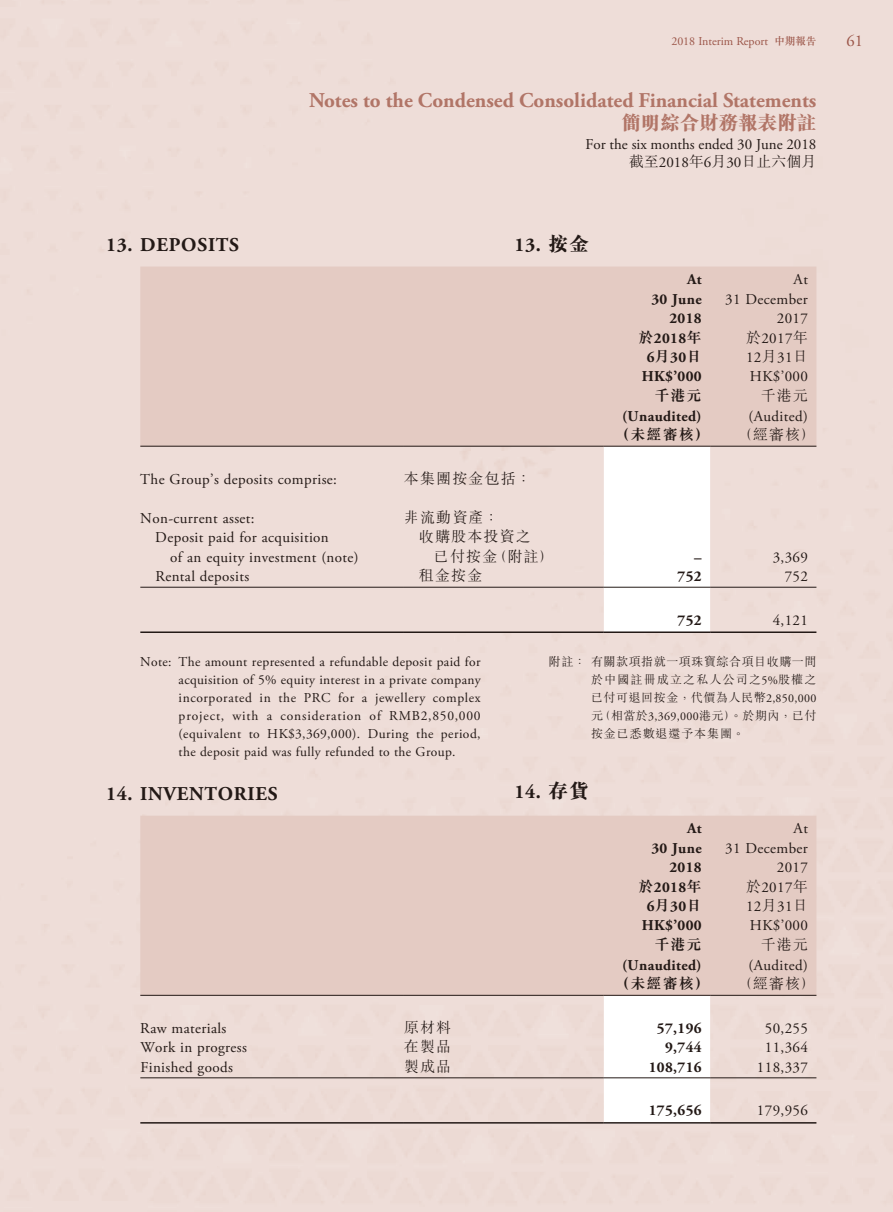
<style>
.page{position:relative;width:893px;height:1212px;background:#eeddd8}
.page>*{position:absolute;margin:0;border:0;box-sizing:border-box;transform-origin:0 0}
.t1{font:700 21px "Adobe Garamond Pro";color:#b17567}
.t2{font:700 19.5px "Adobe Garamond Pro";letter-spacing:.04em;color:#231916}
.t3{font:800 19.5px "M Sung HK";color:#b17567}
.t4{font:16.5px "Adobe Garamond Pro";color:#9b5548}
.t5{font:15px/19.5px "Adobe Garamond Pro";letter-spacing:.025em;color:#231916}
.t6{font:700 15px "Adobe Garamond Pro";letter-spacing:.025em;color:#231916}
.t7{font:300 15px/19.5px "M Sung HK";letter-spacing:.075em;color:#231916}
.t8{font:15px "Adobe Garamond Pro";color:#231916}
.t9{font:700 15px "M Sung HK";letter-spacing:.075em;color:#231916}
.t10{font:13.5px/18px "Adobe Garamond Pro";letter-spacing:.025em;color:#231916;text-align:justify}
.t11{font:300 12px/18px "M Sung HK";letter-spacing:.075em;color:#231916;text-align:justify}
.t12{font:12px "Adobe Garamond Pro";letter-spacing:-.005em;color:#9b5548}
.s1{font-family:"M Sung HK";font-weight:500;font-size:10.5px}
.s2{font-family:"Adobe Garamond Pro";font-weight:400}
.s3{font-family:"M Sung HK";font-weight:800}
.s4{font-family:"M Sung HK"}
.s5{font-family:"M Sung HK";font-weight:300}
</style>
<div class="page">
<div style="left:140px;top:267px;width:676px;height:179px;background:#e4cbc3"></div>
<svg style="left:604px;top:447px;width:106px;height:184px"></svg>
<hr style="left:140px;top:446px;width:264px;height:1px;background:#231916">
<hr style="left:404px;top:446px;width:200px;height:1px;background:#231916">
<hr style="left:604px;top:446px;width:106px;height:1px;background:#231916">
<hr style="left:710px;top:446px;width:106px;height:1px;background:#231916">
<hr style="left:140px;top:587px;width:264px;height:1px;background:#231916">
<hr style="left:404px;top:587px;width:200px;height:1px;background:#231916">
<hr style="left:604px;top:587px;width:106px;height:1px;background:#231916">
<hr style="left:710px;top:587px;width:106px;height:1px;background:#231916">
<hr style="left:140px;top:631px;width:264px;height:2px;background:#231916">
<hr style="left:404px;top:631px;width:200px;height:2px;background:#231916">
<hr style="left:604px;top:631px;width:106px;height:2px;background:#231916">
<hr style="left:710px;top:631px;width:106px;height:2px;background:#231916">
<div style="left:140px;top:816px;width:676px;height:179px;background:#e4cbc3"></div>
<svg style="left:604px;top:996px;width:106px;height:126px"></svg>
<hr style="left:140px;top:995px;width:264px;height:1px;background:#231916">
<hr style="left:404px;top:995px;width:200px;height:1px;background:#231916">
<hr style="left:604px;top:995px;width:106px;height:1px;background:#231916">
<hr style="left:710px;top:995px;width:106px;height:1px;background:#231916">
<hr style="left:140px;top:1077px;width:264px;height:1px;background:#231916">
<hr style="left:404px;top:1077px;width:200px;height:1px;background:#231916">
<hr style="left:604px;top:1077px;width:106px;height:1px;background:#231916">
<hr style="left:710px;top:1077px;width:106px;height:1px;background:#231916">
<hr style="left:140px;top:1122px;width:264px;height:1px;background:#231916">
<hr style="left:404px;top:1122px;width:200px;height:1px;background:#231916">
<hr style="left:604px;top:1122px;width:106px;height:1px;background:#231916">
<hr style="left:710px;top:1122px;width:106px;height:1px;background:#231916">
<p class="t12" style="left:671px;top:34px;width:147px">2018 Interim Report <span class="s1">中期報告</span></p>
<p class="t4" style="left:846px;top:30px;width:18px">61</p>
<h1 class="t1" style="left:309px;top:88px;width:509px">Notes to the Condensed Consolidated Financial Statements</h1>
<h2 class="t3" style="left:621px;top:109px;width:196px">簡明綜合財務報表附註</h2>
<h2 class="t2" style="left:106px;top:234px;width:134px">13. DEPOSITS</h2>
<p class="t8" style="left:586px;top:136px;width:232px">For the six months ended 30 June 2018</p>
<p class="t7" style="left:629px;top:152px;width:189px">截至<span class="s2">2018</span>年<span class="s2">6</span>月<span class="s2">30</span>日止六個月</p>
<h2 class="t2" style="left:514px;top:234px;width:76px">13. <span class="s3">按金</span></h2>
<p class="t6" style="left:687px;top:271px;width:16px">At</p>
<p class="t5" style="left:794px;top:270px;width:16px">At</p>
<p class="t6" style="left:651px;top:290px;width:52px">30 June</p>
<p class="t5" style="left:725px;top:290px;width:84px">31 December</p>
<p class="t6" style="left:669px;top:310px;width:34px">2018</p>
<p class="t5" style="left:777px;top:309px;width:33px">2017</p>
<p class="t6" style="left:639px;top:329px;width:64px"><span class="s4">於</span>2018<span class="s4">年</span></p>
<p class="t5" style="left:746px;top:329px;width:63px"><span class="s5">於</span>2017<span class="s5">年</span></p>
<p class="t6" style="left:647px;top:349px;width:56px">6<span class="s4">月</span>30<span class="s4">日</span></p>
<p class="t5" style="left:746px;top:348px;width:63px">12<span class="s5">月</span>31<span class="s5">日</span></p>
<p class="t6" style="left:642px;top:367px;width:61px">HK$’000</p>
<p class="t5" style="left:750px;top:367px;width:59px">HK$’000</p>
<p class="t9" style="left:654px;top:385px;width:49px">千港元</p>
<p class="t7" style="left:761px;top:385px;width:49px">千港元</p>
<p class="t6" style="left:622px;top:407px;width:81px">(Unaudited)</p>
<p class="t5" style="left:749px;top:407px;width:61px">(Audited)</p>
<p class="t9" style="left:615px;top:424px;width:96px">（未經審核）</p>
<p class="t7" style="left:737px;top:424px;width:80px">（經審核）</p>
<p class="t5" style="left:140px;top:470px;width:198px">The Group’s deposits comprise:</p>
<p class="t7" style="left:404px;top:468px;width:129px">本集團按金包括：</p>
<p class="t5" style="left:140px;top:509px;width:116px">Non-current asset:</p>
<p class="t7" style="left:404px;top:507px;width:96px">非流動資產：</p>
<p class="t5" style="left:170px;top:528px;width:190px;text-indent:-15px">Deposit paid for acquisition<br>of an equity investment (note)</p>
<p class="t7" style="left:434px;top:526px;width:121px;text-indent:-15px">收購股本投資之<br>已付按金（附註）</p>
<p class="t6" style="left:694px;top:548px;width:9px">–</p>
<p class="t5" style="left:773px;top:548px;width:37px">3,369</p>
<p class="t5" style="left:155px;top:567px;width:95px">Rental deposits</p>
<p class="t7" style="left:419px;top:565px;width:65px">租金按金</p>
<p class="t6" style="left:677px;top:568px;width:26px">752</p>
<p class="t5" style="left:785px;top:567px;width:25px">752</p>
<p class="t6" style="left:677px;top:611px;width:26px">752</p>
<p class="t5" style="left:773px;top:611px;width:37px">4,121</p>
<p class="t10" style="left:179px;top:653px;width:304px;text-indent:-38px">Note: The amount represented a refundable deposit paid for acquisition of 5% equity interest in a private company incorporated in the PRC for a jewellery complex project, with a consideration of RMB2,850,000 (equivalent to HK$3,369,000). During the period, the deposit paid was fully refunded to the Group.</p>
<h2 class="t2" style="left:106px;top:783px;width:173px">14. INVENTORIES</h2>
<p class="t6" style="left:687px;top:820px;width:16px">At</p>
<p class="t5" style="left:794px;top:819px;width:16px">At</p>
<p class="t6" style="left:651px;top:839px;width:52px">30 June</p>
<p class="t5" style="left:725px;top:839px;width:84px">31 December</p>
<p class="t6" style="left:669px;top:859px;width:34px">2018</p>
<p class="t5" style="left:777px;top:858px;width:33px">2017</p>
<p class="t6" style="left:639px;top:878px;width:64px"><span class="s4">於</span>2018<span class="s4">年</span></p>
<p class="t5" style="left:746px;top:878px;width:63px"><span class="s5">於</span>2017<span class="s5">年</span></p>
<p class="t6" style="left:647px;top:898px;width:56px">6<span class="s4">月</span>30<span class="s4">日</span></p>
<p class="t5" style="left:746px;top:897px;width:63px">12<span class="s5">月</span>31<span class="s5">日</span></p>
<p class="t6" style="left:642px;top:917px;width:61px">HK$’000</p>
<p class="t5" style="left:750px;top:916px;width:59px">HK$’000</p>
<p class="t9" style="left:654px;top:934px;width:49px">千港元</p>
<p class="t7" style="left:761px;top:934px;width:49px">千港元</p>
<p class="t6" style="left:622px;top:956px;width:81px">(Unaudited)</p>
<p class="t5" style="left:749px;top:956px;width:61px">(Audited)</p>
<p class="t9" style="left:615px;top:973px;width:96px">（未經審核）</p>
<p class="t7" style="left:737px;top:973px;width:80px">（經審核）</p>
<p class="t5" style="left:140px;top:1019px;width:88px">Raw materials</p>
<p class="t7" style="left:404px;top:1017px;width:49px">原材料</p>
<p class="t6" style="left:657px;top:1019px;width:46px">57,196</p>
<p class="t5" style="left:765px;top:1019px;width:45px">50,255</p>
<p class="t5" style="left:140px;top:1038px;width:108px">Work in progress</p>
<p class="t7" style="left:404px;top:1036px;width:49px">在製品</p>
<p class="t6" style="left:665px;top:1039px;width:38px">9,744</p>
<p class="t5" style="left:765px;top:1038px;width:45px">11,364</p>
<p class="t5" style="left:140px;top:1058px;width:94px">Finished goods</p>
<p class="t7" style="left:404px;top:1056px;width:49px">製成品</p>
<p class="t6" style="left:649px;top:1058px;width:54px">108,716</p>
<p class="t5" style="left:757px;top:1058px;width:52px">118,337</p>
<p class="t6" style="left:649px;top:1102px;width:54px">175,656</p>
<p class="t5" style="left:757px;top:1101px;width:52px">179,956</p>
<p class="t11" style="left:591px;top:652px;width:227px;text-indent:-43px">附註：有關款項指就一項珠寶綜合項目收購一間於中國註冊成立之私人公司之<span class="s2">5%</span>股權之已付可退回按金，代價為人民幣<span class="s2">2,850,000</span>元（相當於<span class="s2">3,369,000</span>港元）。於期內，已付按金已悉數退還予本集團。</p>
<h2 class="t2" style="left:514px;top:781px;width:76px">14. <span class="s3">存貨</span></h2>
</div>
